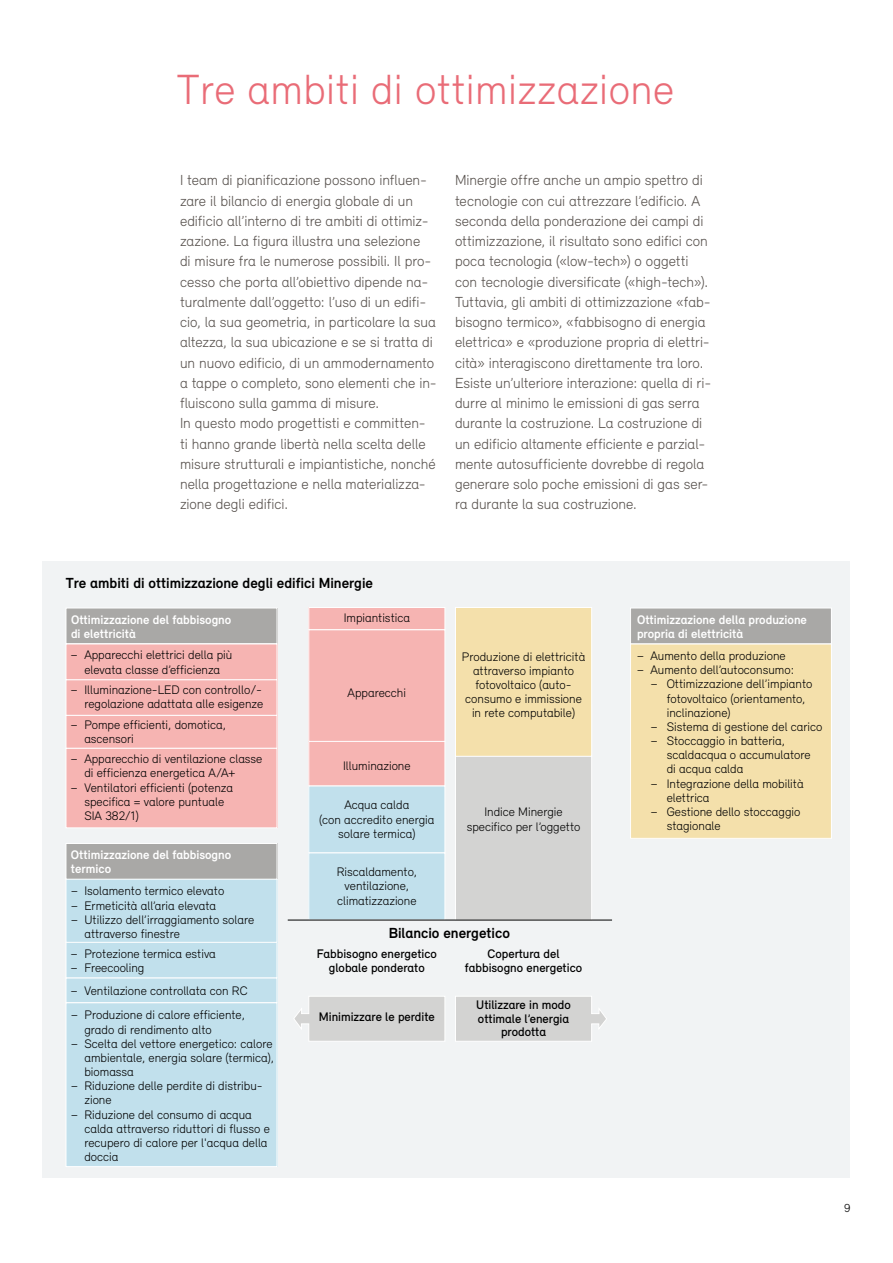
<style>
.page{position:relative;width:893px;height:1263px;background:#fff}
.page>*{position:absolute;margin:0;border:0;box-sizing:border-box;transform-origin:0 0}
.t1{font:300 43.5px "Relevant";letter-spacing:.01em;color:#e96c77}
.t2{font:300 15px/20.2px "Relevant";color:#57514d}
.t3{font:700 15px "Relevant";color:#000}
.t4{font:300 12.75px/14.1px "Relevant";color:#000;text-align:center}
.t5{font:500 12.75px/14.1px "Relevant";color:#000;text-align:center}
.t6{font:700 12.75px/14.1px "Relevant";color:#fff}
.t7{font:300 12px "Relevant";color:#000}
</style>
<div class="page">
<div style="left:43px;top:561px;width:807px;height:617px;background:#f1f3f4"></div>
<svg style="left:455px;top:996px;width:152px;height:45px;background:#d6d7d6"></svg>
<div style="left:66px;top:942px;width:211px;height:36px;background:#c1e0ec"></div>
<div style="left:66px;top:942px;width:211px;height:36px;border:1px solid #fff"></div>
<div style="left:66px;top:978px;width:211px;height:25px;background:#c1e0ec"></div>
<div style="left:66px;top:978px;width:211px;height:25px;border:1px solid #fff"></div>
<div style="left:66px;top:878px;width:211px;height:64px;background:#c1e0ec"></div>
<div style="left:66px;top:878px;width:211px;height:65px;border:1px solid #fff"></div>
<div style="left:66px;top:680px;width:211px;height:35px;background:#f6b4b2"></div>
<div style="left:66px;top:679px;width:211px;height:37px;border:1px solid #fff"></div>
<div style="left:66px;top:715px;width:211px;height:33px;background:#f6b4b2"></div>
<div style="left:66px;top:715px;width:211px;height:34px;border:1px solid #fff"></div>
<div style="left:66px;top:1003px;width:211px;height:163px;background:#c1e0ec"></div>
<div style="left:66px;top:1002px;width:211px;height:165px;border:1px solid #fff"></div>
<div style="left:66px;top:843px;width:211px;height:36px;background:#a9a8a6"></div>
<div style="left:66px;top:843px;width:211px;height:36px;border:1px solid #fff"></div>
<div style="left:66px;top:608px;width:211px;height:36px;background:#a9a8a6"></div>
<div style="left:66px;top:608px;width:211px;height:36px;border:1px solid #fff"></div>
<div style="left:66px;top:644px;width:211px;height:36px;background:#f6b4b2"></div>
<div style="left:66px;top:644px;width:211px;height:36px;border:1px solid #fff"></div>
<div style="left:630px;top:644px;width:201px;height:194px;background:#f4e0ab"></div>
<div style="left:630px;top:643px;width:202px;height:196px;border:1px solid #fff"></div>
<div style="left:630px;top:608px;width:201px;height:36px;background:#a9a8a6"></div>
<div style="left:630px;top:608px;width:202px;height:36px;border:1px solid #fff"></div>
<div style="left:455px;top:704px;width:137px;height:216px;background:#d3d3d2"></div>
<div style="left:455px;top:704px;width:137px;height:216px;border:1px solid #fff"></div>
<div style="left:455px;top:607px;width:137px;height:149px;background:#f4e0ab"></div>
<div style="left:455px;top:607px;width:137px;height:150px;border:1px solid #fff"></div>
<div style="left:309px;top:607px;width:136px;height:23px;background:#f6b4b2"></div>
<div style="left:308px;top:607px;width:137px;height:23px;border:1px solid #fff"></div>
<div style="left:309px;top:741px;width:136px;height:45px;background:#f6b4b2"></div>
<div style="left:308px;top:741px;width:137px;height:45px;border:1px solid #fff"></div>
<div style="left:309px;top:630px;width:136px;height:111px;background:#f6b4b2"></div>
<div style="left:308px;top:629px;width:137px;height:113px;border:1px solid #fff"></div>
<div style="left:309px;top:786px;width:136px;height:67px;background:#c1e0ec"></div>
<div style="left:308px;top:786px;width:137px;height:67px;border:1px solid #fff"></div>
<div style="left:309px;top:853px;width:136px;height:67px;background:#c1e0ec"></div>
<div style="left:308px;top:852px;width:137px;height:68px;border:1px solid #fff"></div>
<hr style="left:288px;top:920px;width:324px;height:1px;background:#000">
<svg style="left:294px;top:996px;width:151px;height:45px;background:#d6d6d5"></svg>
<div style="left:66px;top:748px;width:211px;height:80px;background:#f6b4b2"></div>
<div style="left:66px;top:748px;width:211px;height:80px;border:1px solid #fff"></div>
<h1 class="t1" style="left:177px;top:64px;width:499px">Tre ambiti di ottimizzazione</h1>
<p class="t2" style="left:180px;top:170px;width:258px">I team di pianificazione possono influen&shy;zare il bilancio di energia globale di un edificio all’interno di tre ambiti di ottimiz&shy;zazione. La figura illustra una selezione<br>di misure fra le numerose possibili. Il pro&shy;cesso che porta all’obiettivo dipende na&shy;turalmente dall’oggetto: l’uso di un edifi&shy;cio, la sua geometria, in particolare la sua altezza, la sua ubicazione e se si tratta di un nuovo edificio, di un ammodernamento a tappe o completo, sono elementi che in&shy;fluiscono sulla gamma di misure.<br>In questo modo progettisti e committen&shy;ti hanno grande libertà nella scelta delle misure strutturali e impiantistiche, nonché nella progettazione e nella materializza&shy;zione degli edifici.</p>
<p class="t2" style="left:455px;top:170px;width:258px">Minergie offre anche un ampio spettro di tecnologie con cui attrezzare l’edificio. A seconda della ponderazione dei campi di ottimizzazione, il risultato sono edifici con poca tecnologia («low-tech») o oggetti con tecnologie diversificate («high-tech»).<br>Tuttavia, gli ambiti di ottimizzazione «fab&shy;bisogno termico», «fabbisogno di energia elettrica» e «produzione propria di elettri&shy;cità» interagiscono direttamente tra loro.<br>Esiste un’ulteriore interazione: quella di ri&shy;durre al minimo le emissioni di gas serra durante la costruzione. La costruzione di un edificio altamente efficiente e parzial&shy;mente autosufficiente dovrebbe di regola generare solo poche emissioni di gas ser&shy;ra durante la sua costruzione.</p>
<p class="t3" style="left:66px;top:574px;width:309px">Tre ambiti di ottimizzazione degli edifici Minergie</p>
<p class="t4" style="left:344px;top:611px;width:68px">Impiantistica</p>
<p class="t6" style="left:71px;top:612px;width:162px">Ottimizzazione del fabbisogno di elettricità</p>
<p class="t6" style="left:637px;top:612px;width:171px">Ottimizzazione della produzione propria di elettricità</p>
<p class="t4" style="left:71px;top:648px;width:163px">− Apparecchi elettrici della più elevata classe d’efficienza</p>
<p class="t4" style="left:71px;top:682px;width:194px;text-align:right">− Illuminazione-LED con controllo/- regolazione adattata alle esigenze</p>
<p class="t4" style="left:84px;top:717px;width:143px;text-align:left;text-indent:-13px">− Pompe efficienti, domotica, ascensori</p>
<p class="t4" style="left:71px;top:752px;width:193px">− Apparecchio di ventilazione classe</p>
<p class="t4" style="left:84px;top:766px;width:152px">di efficienza energetica A/A+</p>
<p class="t4" style="left:71px;top:780px;width:164px">− Ventilatori efficienti (potenza</p>
<p class="t4" style="left:84px;top:794px;width:141px">specifica = valore puntuale</p>
<p class="t4" style="left:84px;top:808px;width:56px">SIA 382/1)</p>
<p class="t6" style="left:71px;top:848px;width:162px">Ottimizzazione del fabbisogno termico</p>
<p class="t4" style="left:71px;top:884px;width:155px">− Isolamento termico elevato</p>
<p class="t4" style="left:71px;top:898px;width:147px">− Ermeticità all’aria elevata</p>
<p class="t4" style="left:71px;top:912px;width:185px">− Utilizzo dell’irraggiamento solare</p>
<p class="t4" style="left:84px;top:926px;width:97px">attraverso finestre</p>
<p class="t4" style="left:71px;top:946px;width:146px;text-align:left">− Protezione termica estiva − Freecooling</p>
<p class="t4" style="left:71px;top:979px;width:178px;line-height:24px;text-align:left">− Ventilazione controllata con RC − Produzione di calore efficiente,</p>
<p class="t4" style="left:84px;top:1022px;width:129px">grado di rendimento alto</p>
<p class="t4" style="left:71px;top:1036px;width:203px">− Scelta del vettore energetico: calore</p>
<p class="t4" style="left:84px;top:1050px;width:191px">ambientale, energia solare (termica),</p>
<p class="t4" style="left:84px;top:1064px;width:51px">biomassa</p>
<p class="t4" style="left:71px;top:1079px;width:193px">− Riduzione delle perdite di distribu-</p>
<p class="t4" style="left:84px;top:1093px;width:29px">zione</p>
<p class="t4" style="left:71px;top:1107px;width:182px">− Riduzione del consumo di acqua</p>
<p class="t4" style="left:84px;top:1121px;width:187px">calda attraverso riduttori di flusso e</p>
<p class="t4" style="left:84px;top:1135px;width:185px">recupero di calore per l'acqua della</p>
<p class="t4" style="left:84px;top:1149px;width:36px">doccia</p>
<p class="t4" style="left:348px;top:685px;width:60px">Apparecchi</p>
<p class="t4" style="left:343px;top:758px;width:69px">Illuminazione</p>
<p class="t4" style="left:319px;top:798px;width:117px">Acqua calda<br>(con accredito energia solare termica)</p>
<p class="t4" style="left:337px;top:864px;width:82px">Riscaldamento, ventilazione, climatizzazione</p>
<p class="t4" style="left:462px;top:649px;width:125px">Produzione di elettricità attraverso impianto fotovoltaico (auto&shy;consumo e immissione in rete computabile)</p>
<p class="t4" style="left:467px;top:805px;width:115px">Indice Minergie specifico per l’oggetto</p>
<p class="t3" style="left:389px;top:924px;width:123px">Bilancio energetico</p>
<p class="t5" style="left:317px;top:946px;width:122px">Fabbisogno energetico globale ponderato</p>
<p class="t5" style="left:465px;top:946px;width:119px">Copertura del fabbisogno energetico</p>
<p class="t5" style="left:319px;top:1009px;width:118px">Minimizzare le perdite</p>
<p class="t5" style="left:476px;top:998px;width:96px;line-height:13.5px">Utilizzare in modo ottimale l’energia prodotta</p>
<p class="t4" style="left:637px;top:648px;width:150px">− Aumento della produzione</p>
<p class="t4" style="left:637px;top:663px;width:158px">− Aumento dell’autoconsumo:</p>
<p class="t4" style="left:651px;top:677px;width:163px">− Ottimizzazione dell’impianto</p>
<p class="t4" style="left:667px;top:691px;width:140px">fotovoltaico (orientamento,</p>
<p class="t4" style="left:667px;top:705px;width:66px">inclinazione)</p>
<p class="t4" style="left:651px;top:719px;width:173px">− Sistema di gestione del carico</p>
<p class="t4" style="left:651px;top:733px;width:135px">− Stoccaggio in batteria,</p>
<p class="t4" style="left:667px;top:748px;width:146px">scaldacqua o accumulatore</p>
<p class="t4" style="left:667px;top:762px;width:78px">di acqua calda</p>
<p class="t4" style="left:651px;top:776px;width:154px">− Integrazione della mobilità</p>
<p class="t4" style="left:667px;top:790px;width:44px">elettrica</p>
<p class="t4" style="left:651px;top:804px;width:151px">− Gestione dello stoccaggio</p>
<p class="t4" style="left:667px;top:818px;width:56px">stagionale</p>
<p class="t7" style="left:844px;top:1201px;width:8px">9</p>
</div>
